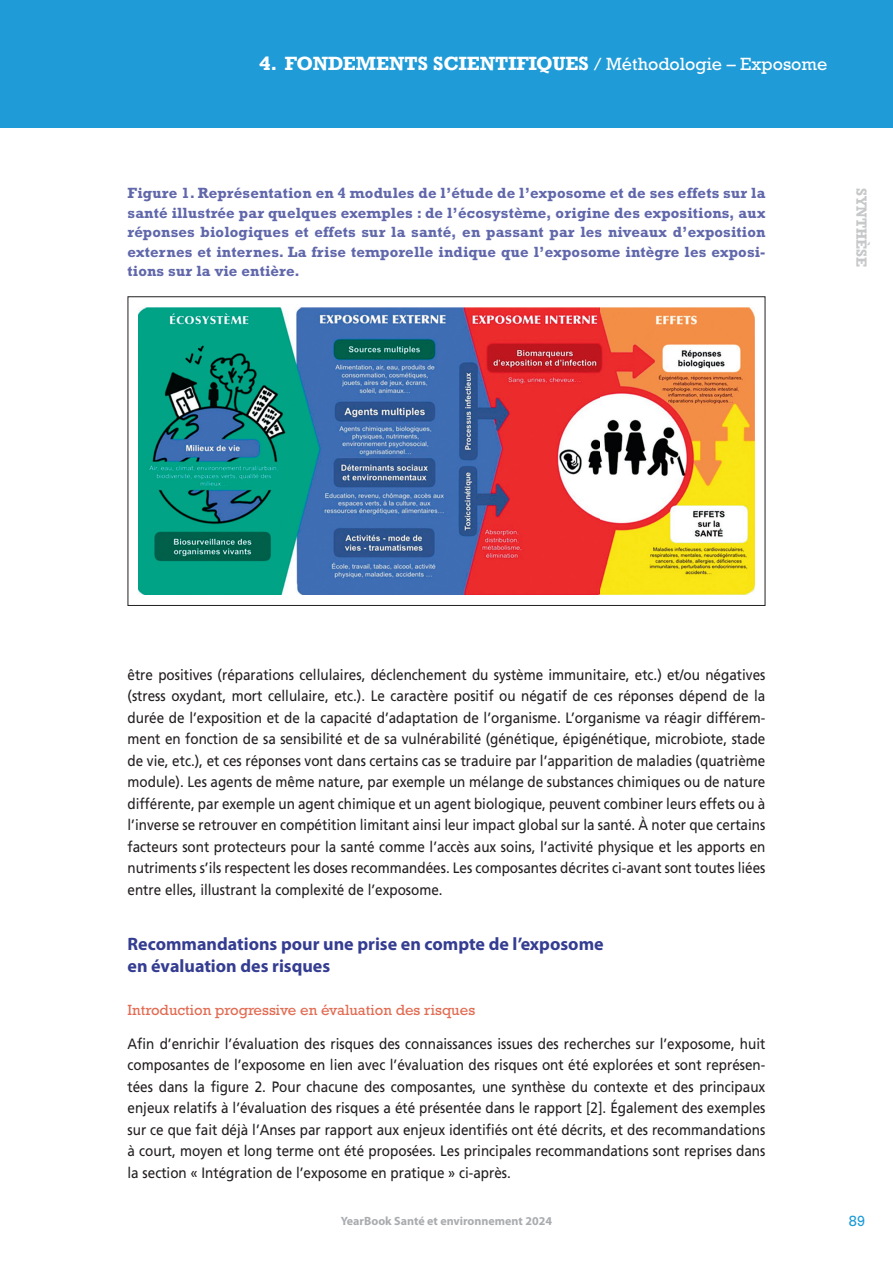
<style>
.page{position:relative;width:893px;height:1263px;background:#fff}
.page>*{position:absolute;margin:0;border:0;box-sizing:border-box;transform-origin:0 0}
.t1{font:700 18px/21.5px "Myriad Pro";color:#343d91}
.t2{font:700 18px "Rockwell";color:#fff}
.t3{font:15px/21.5px "Frutiger LT Std";color:#231f20;text-align:justify;scale:.9 1}
.t4{font:700 15px/19.5px "Rockwell Std";letter-spacing:.01em;color:#6067aa;text-align:justify}
.t5{font:15px "Rockwell Std";color:#e26c53}
.t6{font:700 15px "Rockwell Std";color:#c6c8c9}
.t7{font:15px "Rockwell Std";color:#1f9bd7}
.t8{font:700 12px "Myriad Pro";color:#a9acaf}
.s1{font-family:"Rockwell Std";font-weight:400}
</style>
<div class="page">
<div style="left:0;top:0;width:893px;height:128px;background:#1f9bd7"></div>
<img style="left:138px;top:308px;width:617px;height:286px">
<p class="t2" style="left:259px;top:52px;width:570px">4. FONDEMENTS SCIENTIFIQUES <span class="s1">/ Méthodologie – Exposome</span></p>
<p class="t4" style="left:128px;top:183px;width:639px">Figure 1. Représentation en 4 modules de l’étude de l’exposome et de ses effets sur la santé illustrée par quelques exemples : de l’écosystème, origine des expositions, aux réponses biologiques et effets sur la santé, en passant par les niveaux d’exposition externes et internes. La frise temporelle indique que l’exposome intègre les exposi&shy;tions sur la vie entière.</p>
<p class="t6" style="left:870px;top:188px;width:81px;rotate:90deg">SYNTHÈSE</p>
<p class="t3" style="left:128px;top:664px;width:710px">être positives ( réparations cellulaires, déclenchement du système immunitaire, etc.) et/ou négatives (stress oxydant, mort cellulaire, etc.). Le caractère positif ou négatif de ces réponses dépend de la durée de l’exposition et de la capacité d’adaptation de l’organisme. L’organisme va réagir différem&shy;ment en fonction de sa sensibilité et de sa vulnérabilité (génétique, épigénétique, microbiote, stade de vie, etc.), et ces réponses vont dans certains cas se traduire par l’apparition de maladies (quatrième module). Les agents de même nature, par exemple un mélange de substances chimiques ou de nature différente, par exemple un agent chimique et un agent biologique, peuvent combiner leurs effets ou à l’inverse se retrouver en compé tition limitant ainsi leur impact global sur la santé. À noter que certains facteurs sont protecteurs pour la santé comme l’accès aux soins, l’activité physique et les apports en nutriments s’ils respectent les doses recommandées. Les composantes décrites ci-avant sont toutes liées entre elles, illustrant la complexité de l’exposome.</p>
<p class="t1" style="left:128px;top:934px;width:478px">Recommandations pour une prise en compte de l’exposome en évaluation des risques</p>
<p class="t5" style="left:128px;top:1001px;width:349px">Introduction progressive en évaluation des risques</p>
<p class="t3" style="left:128px;top:1033px;width:710px">Afin d’enrichir l’évaluation des risques des connaissances issues des recherches sur l’exposome, huit composantes de l’exposome en lien avec l’évaluation des risques ont été explorées et sont représen&shy;tées dans la figure 2. Pour chacune des composantes, une synthèse du contexte et des principaux enjeux relatifs à l’évaluation des risques a été présentée dans le rapport [2]. Également des exemples sur ce que fait déjà l’Anses par rapport aux enjeux identifiés ont été décrits, et des recommandations à court, moyen et long terme ont été proposées. Les principales recommandations sont reprises dans la section « Intégration de l’exposome en pratique » ci-après.</p>
<p class="t8" style="left:341px;top:1214px;width:213px">YearBook Santé et environnement 2024</p>
<p class="t7" style="left:849px;top:1212px;width:18px">89</p>
</div>
